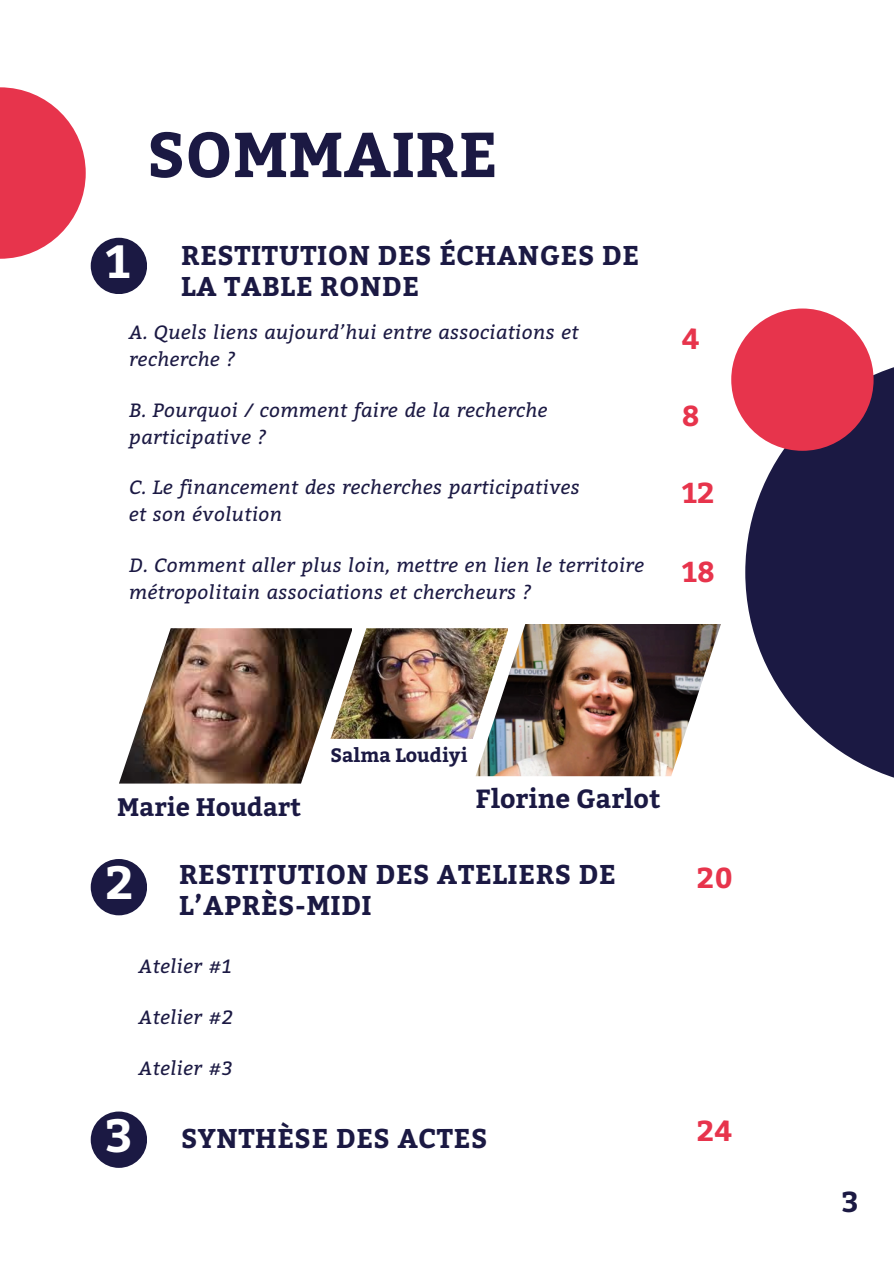
<style>
.page{position:relative;width:894px;height:1264px;background:#fff}
.page>*{position:absolute;margin:0;border:0;box-sizing:border-box;transform-origin:0 0}
.t1{font:700 63px "Bitter";color:#1b1943}
.t2{font:700 28.65px "Bitter";color:#e7344c}
.t3{font:700 28.65px "Bitter";color:#1b1943}
.t4{font:700 27px/30.3px "Bitter";letter-spacing:.02em;color:#1b1943}
.t5{font:700 26.1px "Bitter";color:#1b1943}
.t6{font:700 25.2px "Bitter";color:#1b1943}
.t7{font:700 19.35px "Bitter";color:#1b1943}
.t8{font:italic 19.2px/27px "Bitter";letter-spacing:.02em;color:#1b1943}
.s1{font-size:46.35px;color:#fff}
</style>
<div class="page">
<svg style="left:0;top:87px;width:86px;height:172px;fill:#e7344c"></svg>
<div style="left:91px;top:238px;width:56px;height:56px;background:#1b1943;border-radius:50%"></div>
<svg style="left:745px;top:356px;width:148px;height:422px;fill:#1b1943"></svg>
<div style="left:731px;top:308px;width:142px;height:143px;background:#e7344c;border-radius:50%"></div>
<div style="left:91px;top:859px;width:56px;height:56px;background:#1b1943;border-radius:50%"></div>
<img style="left:352px;top:628px;width:123px;height:110px">
<img style="left:119px;top:628px;width:233px;height:155px">
<img style="left:475px;top:624px;width:245px;height:152px">
<div style="left:91px;top:1111px;width:56px;height:56px;background:#1b1943;border-radius:50%"></div>
<h1 class="t1" style="left:147px;top:108px;width:352px">SOMMAIRE</h1>
<h3 class="t4" style="left:181px;top:239px;width:459px;text-indent:-76px"><span class="s1">1</span> RESTITUTION DES ÉCHANGES DE<br>LA TABLE RONDE</h3>
<p class="t8" style="left:129px;top:318px;width:450px">A. Quels liens aujourd’hui entre associations et recherche ?</p>
<h2 class="t2" style="left:681px;top:317px;width:19px">4</h2>
<p class="t8" style="left:129px;top:395px;width:420px">B. Pourquoi / comment faire de la recherche participative ?</p>
<h2 class="t2" style="left:681px;top:394px;width:19px">8</h2>
<p class="t8" style="left:129px;top:473px;width:452px">C. Le financement des recherches participatives et son évolution</p>
<h2 class="t2" style="left:681px;top:472px;width:34px">12</h2>
<p class="t8" style="left:129px;top:550px;width:516px">D. Comment aller plus loin, mettre en lien le territoire métropolitain associations et chercheurs ?</p>
<h2 class="t2" style="left:681px;top:550px;width:35px">18</h2>
<p class="t7" style="left:330px;top:741px;width:139px">Salma Loudiyi</p>
<h3 class="t6" style="left:117px;top:788px;width:185px">Marie Houdart</h3>
<h3 class="t5" style="left:475px;top:779px;width:186px">Florine Garlot</h3>
<h3 class="t4" style="left:179px;top:858px;width:438px;text-indent:-74px"><span class="s1">2</span> RESTITUTION DES ATELIERS DE<br>L’APRÈS-MIDI</h3>
<p class="t8" style="left:139px;top:951px;width:94px">Atelier #1</p>
<p class="t8" style="left:139px;top:1002px;width:96px">Atelier #2</p>
<p class="t8" style="left:139px;top:1053px;width:95px">Atelier #3</p>
<h2 class="t2" style="left:696px;top:857px;width:37px">20</h2>
<h3 class="t4" style="left:105px;top:1121px;width:383px"><span class="s1">3</span> SYNTHÈSE DES ACTES</h3>
<h2 class="t2" style="left:696px;top:1109px;width:37px">24</h2>
<h2 class="t3" style="left:841px;top:1181px;width:18px">3</h2>
</div>
